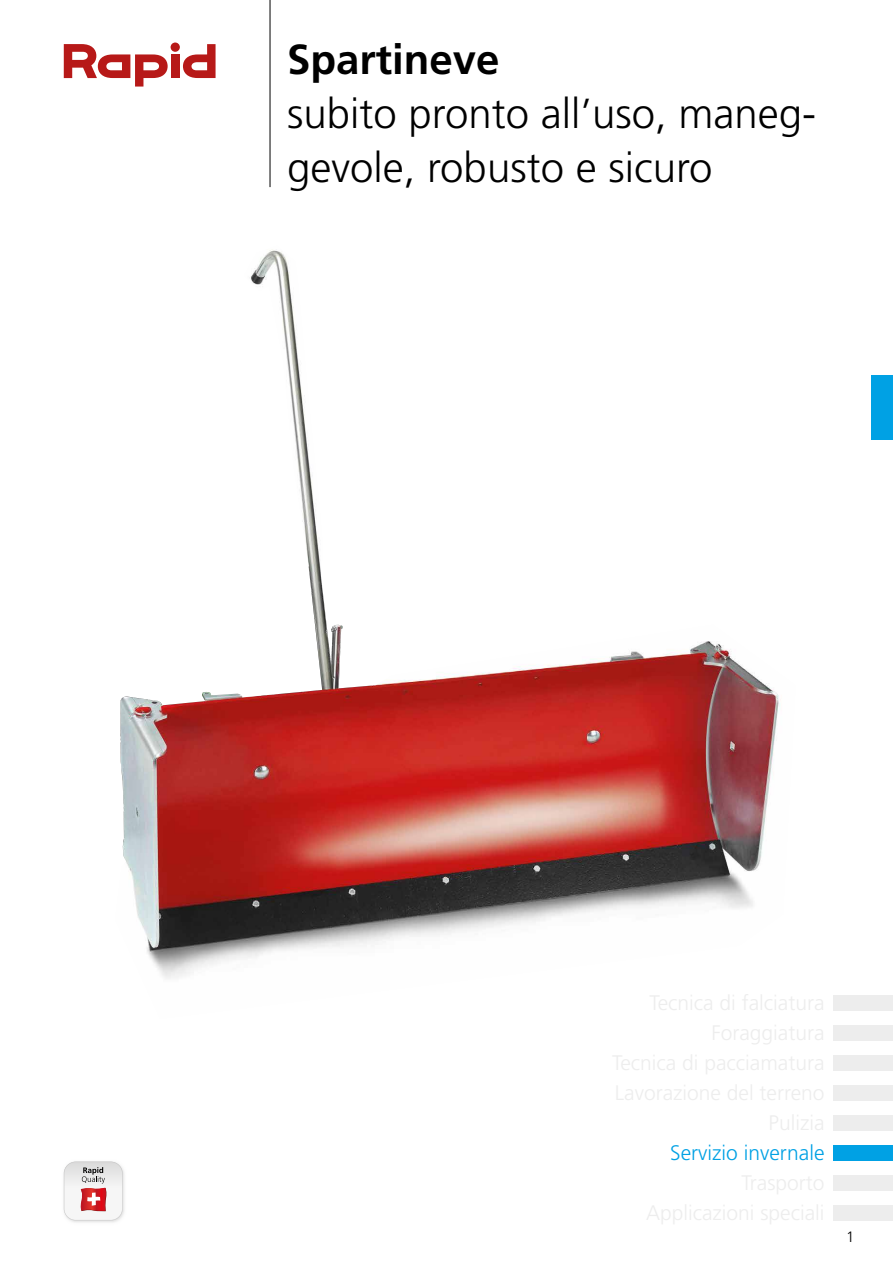
<style>
.page{position:relative;width:893px;height:1263px;background:#fff}
.page>*{position:absolute;margin:0;border:0;box-sizing:border-box;transform-origin:0 0}
.t1{font:300 42px/54px "Frutiger";color:#000}
.t2{font:700 42px "Frutiger LT Std";color:#000}
.t3{font:300 21px "Frutiger";color:#00a1e4}
.t4{font:300 15px "Frutiger";color:#000}
</style>
<div class="page">
<div style="left:871px;top:375px;width:22px;height:65px;background:#00a1e4"></div>
<img style="left:120px;top:250px;width:660px;height:729px">
<svg style="left:64px;top:1161px;width:59px;height:59px"></svg>
<div style="left:171px;top:54px;width:8px;height:24px;background:#b71918"></div>
<div style="left:171px;top:43px;width:9px;height:9px;background:#b71918;border-radius:50%"></div>
<svg style="left:64px;top:44px;width:104px;height:43px"></svg>
<svg style="left:183px;top:44px;width:33px;height:34px"></svg>
<hr style="left:270px;top:0;width:1px;height:187px;background:#000">
<div style="left:833px;top:995px;width:60px;height:15px;background:#ededed"></div>
<div style="left:833px;top:1025px;width:60px;height:15px;background:#ededed"></div>
<div style="left:833px;top:1055px;width:60px;height:15px;background:#ededed"></div>
<div style="left:833px;top:1085px;width:60px;height:15px;background:#ededed"></div>
<div style="left:833px;top:1115px;width:60px;height:15px;background:#ededed"></div>
<div style="left:833px;top:1145px;width:60px;height:15px;background:#00a1e4"></div>
<div style="left:833px;top:1175px;width:60px;height:15px;background:#ededed"></div>
<div style="left:833px;top:1205px;width:60px;height:15px;background:#ededed"></div>
<p class="t2" style="left:287px;top:34px;width:214px">Spartineve</p>
<p class="t1" style="left:287px;top:86px;width:531px">subito pronto all’uso, maneg&shy;gevole, robusto e sicuro</p>
<p class="t3" style="left:670px;top:1141px;width:156px">Servizio invernale</p>
<p class="t4" style="left:846px;top:1229px;width:10px">1</p>
</div>
